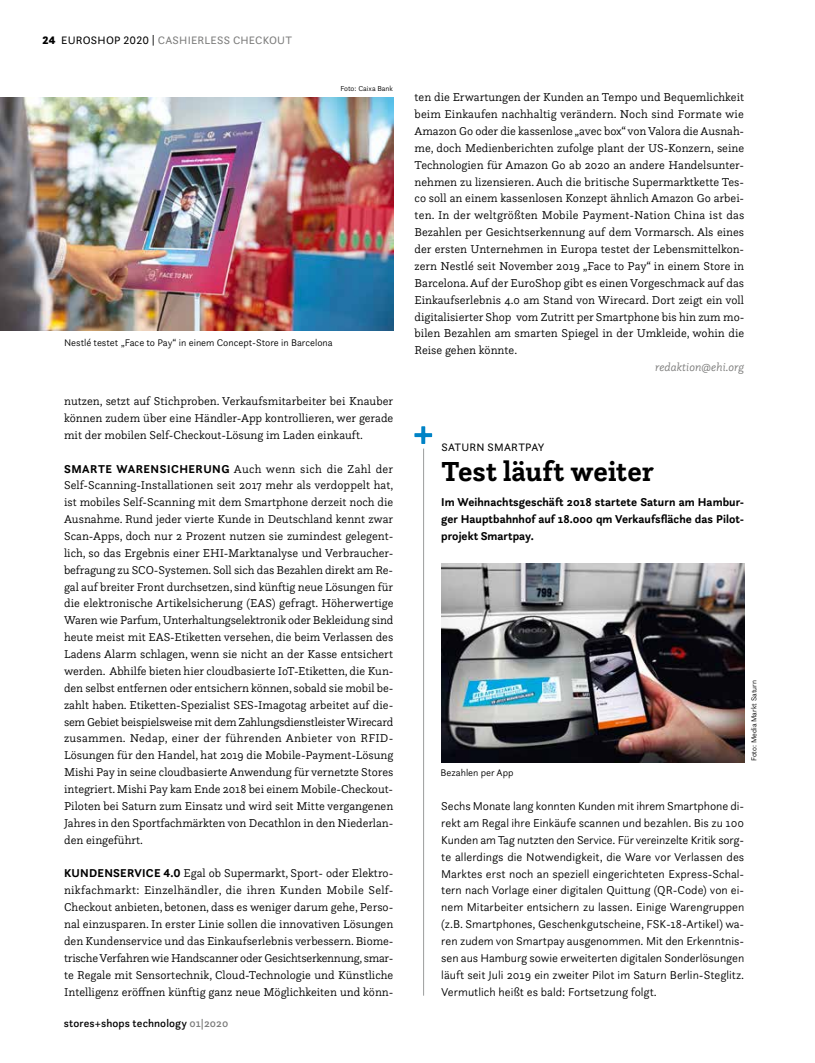
<style>
.page{position:relative;width:815px;height:1063px;background:#fff}
.page>*{position:absolute;margin:0;border:0;box-sizing:border-box;transform-origin:0 0}
.t1{font:700 28.75px "Questa Slab";letter-spacing:-.005em;color:#000}
.t2{font:300 11.88px/16.9px "Questa Slab";color:#000;text-align:justify}
.t3{font:300 11.88px/16.9px "Questa Sans";color:#000;text-align:justify}
.t4{font:700 11.88px/16.9px "Questa Sans";color:#000;text-align:justify}
.t5{font:italic 300 11.88px "Questa Slab";color:#7b7b7a}
.t6{font:500 11.25px "Questa Sans";letter-spacing:.01em;color:#000}
.t7{font:11.25px "Questa Sans";letter-spacing:.015em;color:#7b7b7a}
.t8{font:11.25px "Questa Sans";color:#000}
.t9{font:300 10px "Questa Sans";color:#000}
.t10{font:300 7.5px "Questa Sans";color:#000}
.s1{font-weight:900}
.s2{color:#000}
.s3{font-family:"Questa Sans";font-weight:700}
.s4{color:#7b7b7a}
</style>
<div class="page">
<hr style="left:423px;top:449px;width:1px;height:547px;background:#9c9d9d">
<svg style="left:414px;top:426px;width:18px;height:18px"></svg>
<img style="left:0;top:97px;width:393px;height:233px">
<img style="left:441px;top:564px;width:303px;height:198px">
<p class="t8" style="left:43px;top:33px;width:28px"><span class="s1">24</span> EUROSHO</p>
<p class="t7" style="left:114px;top:33px;width:179px"><span class="s2">P 2020 |</span> CASHIERLESS CHECKOUT</p>
<p class="t10" style="left:340px;top:83px;width:54px">Foto: Caixa Bank</p>
<p class="t9" style="left:64px;top:337px;width:270px">Nestlé testet „Face to Pay“ in einem Concept-Store in Barcelona</p>
<p class="t2" style="left:64px;top:392px;width:331px">nutzen, setzt auf Stichproben. Verkaufsmitarbeiter bei Knauber können zudem über eine Händler-App kontrollieren, wer gerade mit der mobilen Self-Checkout-Lösung im Laden einkauft.</p>
<p class="t2" style="left:64px;top:460px;width:331px"><span class="s3">SMARTE WARENSICHERUNG</span> Auch wenn sich die Zahl der Self-Scanning-Installationen seit 2017 mehr als verdoppelt hat, ist mobiles Self-Scanning mit dem Smartphone derzeit noch die Ausnahme. Rund jeder vierte Kunde in Deutschland kennt zwar Scan-Apps, doch nur 2 Prozent nutzen sie zumindest gelegent&shy;lich, so das Ergebnis einer EHI-Marktanalyse und Verbraucher&shy;befragung zu SCO-Systemen. Soll sich das Bezahlen direkt am Re&shy;gal auf breiter Front durchsetzen, sind künftig neue Lösungen für die elektronische Artikelsicherung (EAS) gefragt. Höherwertige Waren wie Parfum, Unterhaltungselektronik oder Bekleidung sind heute meist mit EAS-Etiketten versehen, die beim Verlassen des Ladens Alarm schlagen, wenn sie nicht an der Kasse entsichert werden. Abhilfe bieten hier cloudbasierte IoT-Etiketten, die Kun&shy;den selbst entfernen oder entsichern können, sobald sie mobil be&shy;zahlt haben. Etiketten-Spezialist SES-Imagotag arbeitet auf die&shy;sem Gebiet beispielsweise mit dem Zahlungsdienstleister Wirecard zusammen. Nedap, einer der führenden Anbieter von RFID-Lösungen für den Handel, hat 2019 die Mobile-Payment-Lösung Mishi Pay in seine cloudbasierte Anwendung für vernetzte Stores integriert. Mishi Pay kam Ende 2018 bei einem Mobile-Checkout-Piloten bei Saturn zum Einsatz und wird seit Mitte vergangenen Jahres in den Sportfachmärkten von Decathlon in den Niederlan&shy;den eingeführt.</p>
<p class="t2" style="left:64px;top:865px;width:331px"><span class="s3">KUNDENSERVICE 4.0</span> Egal ob Supermarkt, Sport- oder Elektro&shy;nikfachmarkt: Einzelhändler, die ihren Kunden Mobile Self-Checkout anbieten, betonen, dass es weniger darum gehe, Perso&shy;nal einzusparen. In erster Linie sollen die innovativen Lösungen den Kundenservice und das Einkaufserlebnis verbessern. Biome&shy;trische Verfahren wie Handscanner oder Gesichtserkennung, smar&shy;te Regale mit Sensortechnik, Cloud-Technologie und Künstliche Intelligenz eröffnen künftig ganz neue Möglichkeiten und könn-</p>
<p class="t6" style="left:64px;top:1016px;width:166px">stores+shops technology <span class="s4">01|2020</span></p>
<p class="t2" style="left:415px;top:89px;width:331px">ten die Erwartungen der Kunden an Tempo und Bequemlichkeit beim Einkaufen nachhaltig verändern. Noch sind Formate wie Amazon Go oder die kassenlose „avec box“ von Valora die Ausnah&shy;me, doch Medienberichten zufolge plant der US-Konzern, seine Technologien für Amazon Go ab 2020 an andere Handelsunter&shy;nehmen zu lizensieren. Auch die britische Supermarktkette Tes&shy;co soll an einem kassenlosen Konzept ähnlich Amazon Go arbei&shy;ten. In der weltgrößten Mobile Payment-Nation China ist das Bezahlen per Gesichtserkennung auf dem Vormarsch. Als eines der ersten Unternehmen in Europa testet der Lebensmittelkon&shy;zern Nestlé seit November 2019 „Face to Pay“ in einem Store in Barcelona. Auf der EuroShop gibt es einen Vorgeschmack auf das Einkaufserlebnis 4.0 am Stand von Wirecard. Dort zeigt ein voll digitalisierter Shop vom Zutritt per Smartphone bis hin zum mo&shy;bilen Bezahlen am smarten Spiegel in der Umkleide, wohin die Reise gehen könnte.</p>
<p class="t5" style="left:655px;top:360px;width:91px">redaktion@ehi.org</p>
<p class="t8" style="left:441px;top:440px;width:8px">SATUR</p>
<p class="t8" style="left:476px;top:440px;width:36px">N SMART</p>
<p class="t8" style="left:525px;top:440px;width:21px">PAY</p>
<h1 class="t1" style="left:441px;top:452px;width:214px">Test läuft weiter</h1>
<p class="t4" style="left:441px;top:494px;width:304px">Im Weihnachtsgeschäft 2018 startete Saturn am Hambur&shy;ger Hauptbahnhof auf 18.000 qm Verkaufsfläche das Pilot&shy;projekt Smartpay.</p>
<p class="t9" style="left:440px;top:767px;width:75px">Bezahlen per App</p>
<p class="t10" style="left:749px;top:761px;width:83px;rotate:-90deg">Foto: Media Markt Saturn</p>
<p class="t3" style="left:441px;top:797px;width:305px">Sechs Monate lang konnten Kunden mit ihrem Smartphone di&shy;rekt am Regal ihre Einkäufe scannen und bezahlen. Bis zu 100<br>Kunden am Tag nutzten den Service. Für vereinzelte Kritik sorg&shy;te allerdings die Notwendigkeit, die Ware vor Verlassen des Marktes erst noch an speziell eingerichteten Express-Schal&shy;tern nach Vorlage einer digitalen Quittung (QR-Code) von ei&shy;nem Mitarbeiter entsichern zu lassen. Einige Warengruppen (z.B. Smartphones, Geschenkgutscheine, FSK-18-Artikel) wa&shy;ren zudem von Smartpay ausgenommen. Mit den Erkenntnis&shy;sen aus Hamburg sowie erweiterten digitalen Sonderlösungen läuft seit Juli 2019 ein zweiter Pilot im Saturn Berlin-Steglitz.<br>Vermutlich heißt es bald: Fortsetzung folgt.</p>
</div>
